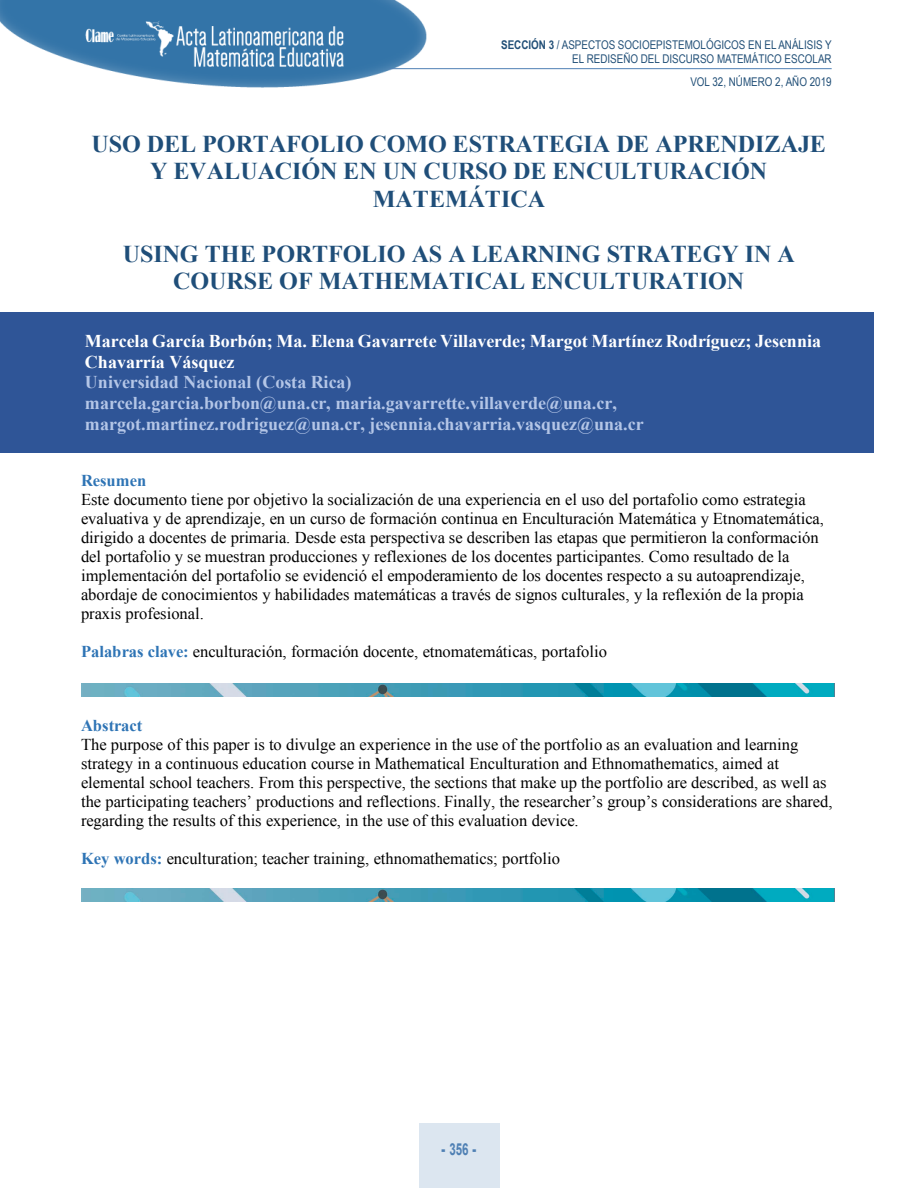
<style>
.page{position:relative;width:918px;height:1188px;background:#fff}
.page>*{position:absolute;margin:0;border:0;box-sizing:border-box;transform-origin:0 0}
.t1{font:700 24.15px/27.6px "Times New Roman";letter-spacing:-.005em;color:#1f4e79;text-align:center}
.t2{font:700 18px/20.7px "Times New Roman";color:#b4c6e7}
.t3{font:700 18px/20.5px "Times New Roman";color:#fff}
.t4{font:16.5px/18.9px "Times New Roman";color:#000}
.t5{font:700 16.5px "Times New Roman";letter-spacing:-.005em;color:#2e74b5}
.t6{font:700 16.5px "Arial";color:#4f80b4;scale:.7 1}
.t7{font:12px/14.4px "Arial Narrow";color:#214f77;text-align:right}
.s1{font-weight:700}
.s2{font-weight:700;color:#2e74b5}
.s3{font-weight:900}
</style>
<div class="page">
<img style="left:0;top:0;width:435px;height:88px">
<hr style="left:389px;top:68px;width:443px;height:1px;background:#4f80b4">
<div style="left:419px;top:1123px;width:80px;height:65px;background:#dce6f0"></div>
<img style="left:81px;top:683px;width:753px;height:13px">
<img style="left:81px;top:888px;width:753px;height:14px">
<div style="left:0;top:312px;width:873px;height:141px;background:#2f5597"></div>
<p class="t7" style="left:501px;top:37px;width:332px"><span class="s1">SECCIÓN 3</span> / ASPECTOS SOCIOEPISTEMOLÓGICOS EN EL ANÁLISIS Y<br>EL REDISEÑO DEL DISCURSO MATEMÁTICO ESCOLAR</p>
<p class="t7" style="left:690px;top:75px;width:143px">VOL 32, NÚMERO 2, AÑO 2019</p>
<h1 class="t1" style="left:91px;top:130px;width:736px">USO DEL PORTAFOLIO COMO ESTRATEGIA DE APRENDIZAJE<br>Y EVALUACIÓN EN UN CURSO DE ENCULTURACIÓN<br>MATEMÁTICA</h1>
<h1 class="t1" style="left:123px;top:240px;width:674px">USING THE PORTFOLIO AS A LEARNING STRATEGY IN A<br>COURSE OF MATHEMATICAL ENCULTURATION</h1>
<p class="t3" style="left:85px;top:331px;width:738px">Marcela García Borbón; Ma. Elena Gavarrete Villaverde; Margot Martínez Rodríguez; Jesennia<br>Chavarría Vásquez</p>
<p class="t2" style="left:85px;top:372px;width:560px">Universidad Nacional (Costa Rica)<br>marcela.garcia.borbon@una.cr, maria.gavarrette.villaverde@una.cr, margot.martinez.rodriguez@una.cr, jesennia.chavarria.vasquez@una.cr</p>
<p class="t5" style="left:81px;top:471px;width:67px">Resumen</p>
<p class="t4" style="left:81px;top:490px;width:744px">Este documento tiene por objetivo la socialización de una experiencia en el uso del portafolio como estrategia evaluativa y de aprendizaje, en un curso de formación continua en Enculturación Matemática y Etnomatemática, dirigido a docentes de primaria. Desde esta perspectiva se describen las etapas que permitieron la conformación del portafolio y se muestran producciones y reflexiones de los docentes participantes. Como resultado de la implementación del portafolio se evidenció el empoderamiento de los docentes respecto a su autoaprendizaje, abordaje de conocimientos y habilidades matemáticas a través de signos culturales, y la reflexión de la propia praxis profesional.</p>
<p class="t4" style="left:81px;top:642px;width:528px"><span class="s2">Palabras clave:</span> enculturación, formación docente, etnomatemáticas, portafolio</p>
<p class="t5" style="left:81px;top:716px;width:63px">Abstract</p>
<p class="t4" style="left:81px;top:735px;width:753px">The purpose of this paper is to divulge an experience in the use of the portfolio as an evaluation and learning strategy in a continuous education course in Mathematical Enculturation and Ethnomathematics, aimed at elemental school teachers. From this perspective, the sections that make up the portfolio are described, as well as the participating teachers’ productions and reflections. Finally, the researcher’s group’s considerations are shared, regarding the results of this experience, in the use of this evaluation device.</p>
<p class="t4" style="left:81px;top:849px;width:481px"><span class="s2">Key words:</span> enculturation; teacher training, ethnomathematics; portfolio</p>
<p class="t6" style="left:442px;top:1140px;width:51px"><span class="s3">-</span> 356 <span class="s3">-</span></p>
</div>
